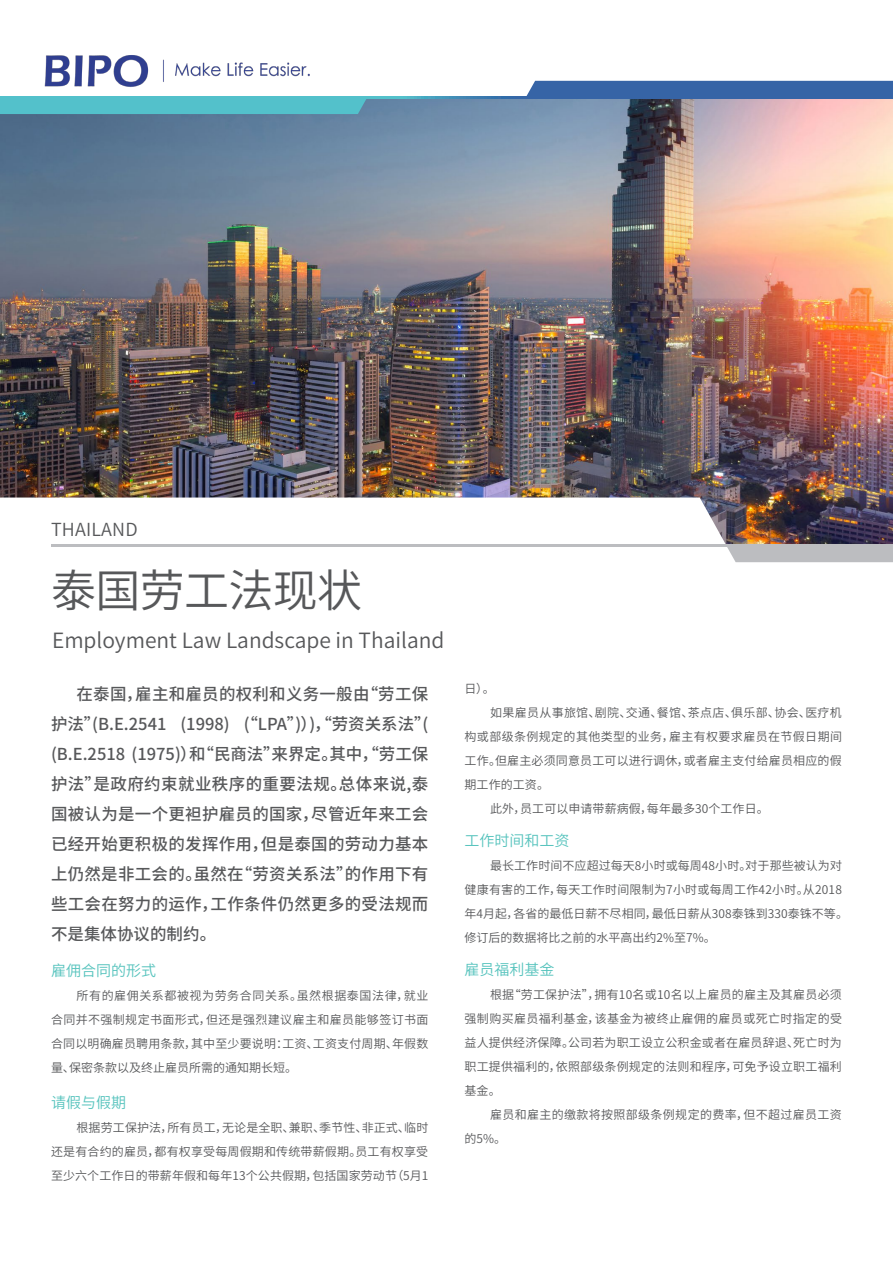
<style>
.page{position:relative;width:893px;height:1263px;background:#fff}
.page>*{position:absolute;margin:0;border:0;box-sizing:border-box;transform-origin:0 0}
.Headline{font:45px "Source Han Sans CN";letter-spacing:-.015em;color:#57585a}
.t1{font:21px "Source Han Sans CN";color:#57585a}
.Country{font:18px "Source Han Sans CN";letter-spacing:.01em;color:#57585a}
.Copy{font:500 16.5px/30px "Source Han Sans CN";letter-spacing:.015em;color:#57585a}
.Copy-2{font:15px "Source Han Sans CN";color:#56c3bd}
.Copy-3{font:12px/24px "Source Han Sans CN";letter-spacing:.015em;color:#57585a;text-align:justify}
</style>
<div class="page">
<img style="left:0;top:98px;width:893px;height:446px">
<svg style="left:0;top:497px;width:741px;height:66px"></svg>
<div style="left:726px;top:547px;width:167px;height:15px;background:#bcbdc0"></div>
<hr style="left:51px;top:544px;width:842px;height:3px;background:#bcbdc0">
<div style="left:0;top:98px;width:367px;height:16px;background:#53c1cb"></div>
<div style="left:526px;top:81px;width:367px;height:15px;background:#3664a6"></div>
<svg style="left:0;top:96px;width:893px;height:2px"></svg>
<img style="left:27px;top:55px;width:318px;height:42px">
<p class="Country" style="left:51px;top:520px;width:88px">THAILAND</p>
<p class="Headline" style="left:51px;top:565px;width:312px">泰国劳工法现状</p>
<p class="t1" style="left:52px;top:628px;width:394px">Employment Law Landscape in Thailand</p>
<p class="Copy" style="left:51px;top:679px;width:381px;text-indent:26px">在泰国，雇主和雇员的权利和义务一般由“劳工保护法”(B.E.2541 (1998) (“LPA”)）)，“劳资关系法”( (B.E.2518 (1975)）和“民商法”来界定。其中，“劳工保护法”是政府约束就业秩序的重要法规。总体来说,泰国被认为是一个更袒护雇员的国家，尽管近年来工会已经开始更积极的发挥作用，但是泰国的劳动力基本上仍然是非工会的。虽然在“劳资关系法”的作用下有些工会在努力的运作，工作条件仍然更多的受法规而不是集体协议的制约。</p>
<p class="Copy-2" style="left:51px;top:962px;width:106px">雇佣合同的形式</p>
<p class="Copy-3" style="left:51px;top:984px;width:379px;text-indent:26px">所有的雇佣关系都被视为劳务合同关系。虽然根据泰国法律，就业合同并不强制规定书面形式，但还是强烈建议雇主和雇员能够签订书面合同以明确雇员聘用条款，其中至少要说明：工资、工资支付周期、年假数量、保密条款以及终止雇员所需的通知期长短。</p>
<p class="Copy-2" style="left:51px;top:1094px;width:76px">请假与假期</p>
<p class="Copy-3" style="left:51px;top:1116px;width:379px;text-indent:26px">根据劳工保护法，所有员工，无论是全职、兼职、季节性、非正式、临时还是有合约的雇员，都有权享受每周假期和传统带薪假期。员工有权享受至少六个工作日的带薪年假和每年13个公共假期，包括国家劳动节（5月1</p>
<p class="Copy-3" style="left:465px;top:677px;width:32px">日）。</p>
<p class="Copy-3" style="left:465px;top:701px;width:379px;text-indent:26px">如果雇员从事旅馆、剧院、交通、餐馆、茶点店、俱乐部、协会、医疗机构或部级条例规定的其他类型的业务，雇主有权要求雇员在节假日期间工作。但雇主必须同意员工可以进行调休，或者雇主支付给雇员相应的假期工作的工资。</p>
<p class="Copy-3" style="left:490px;top:797px;width:280px">此外，员工可以申请带薪病假，每年最多30个工作日。</p>
<p class="Copy-2" style="left:465px;top:832px;width:106px">工作时间和工资</p>
<p class="Copy-3" style="left:465px;top:854px;width:385px;text-align:left;text-indent:26px">最长工作时间不应超过每天8小时或每周48小时。对于那些被认为对健康有害的工作，每天工作时间限制为7小时或每周工作42小时。从2018年4月起，各省的最低日薪不尽相同，最低日薪从308泰铢到330泰铢不等。修订后的数据将比之前的水平高出约2%至7%。</p>
<p class="Copy-2" style="left:465px;top:961px;width:91px">雇员福利基金</p>
<p class="Copy-3" style="left:465px;top:983px;width:379px;text-indent:26px">根据“劳工保护法”，拥有10名或10名以上雇员的雇主及其雇员必须强制购买雇员福利基金，该基金为被终止雇佣的雇员或死亡时指定的受益人提供经济保障。公司若为职工设立公积金或者在雇员辞退、死亡时为职工提供福利的，依照部级条例规定的法则和程序，可免予设立职工福利基金。</p>
<p class="Copy-3" style="left:465px;top:1103px;width:379px;text-indent:26px">雇员和雇主的缴款将按照部级条例规定的费率，但不超过雇员工资的5%。</p>
</div>
